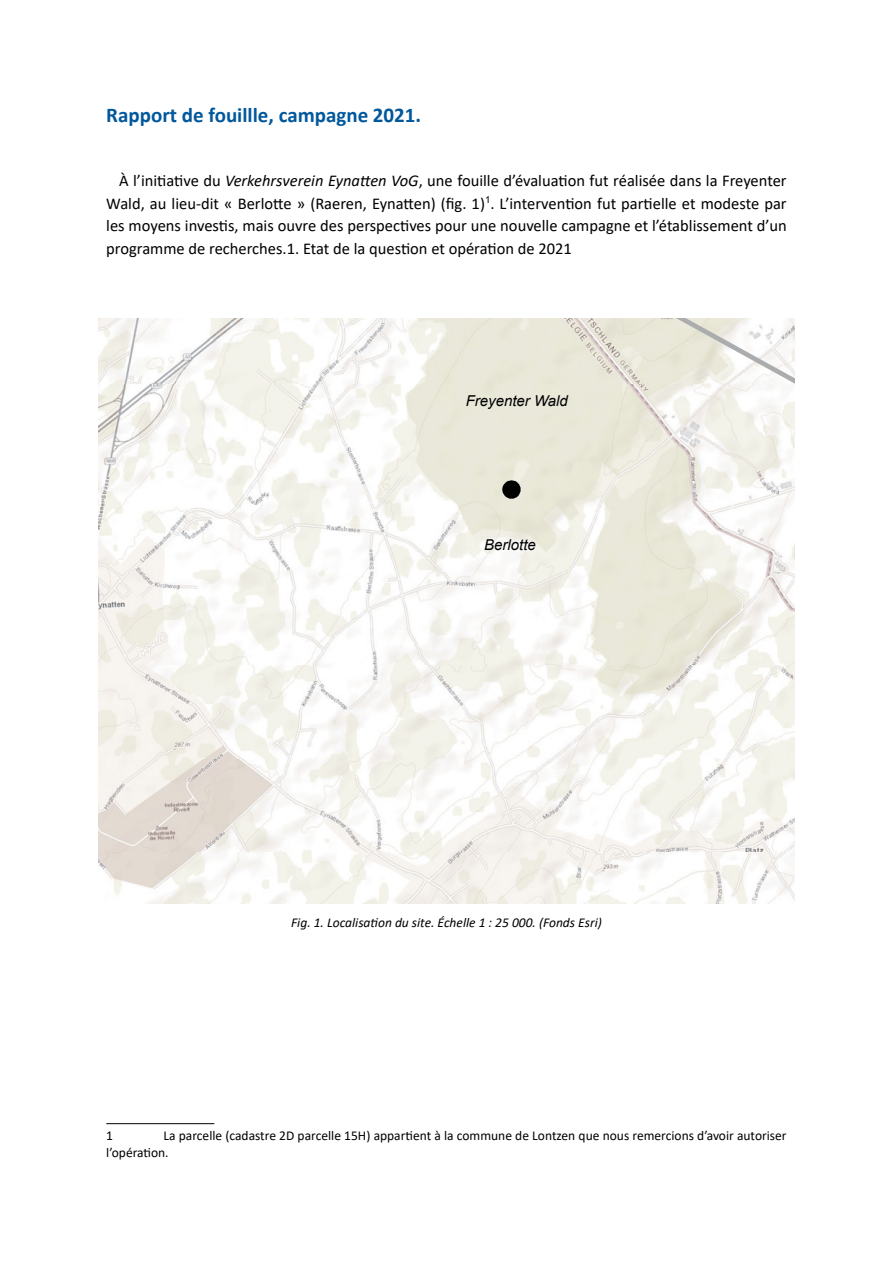
<style>
.page{position:relative;width:893px;height:1263px;background:#fff}
.page>*{position:absolute;margin:0;border:0;box-sizing:border-box;transform-origin:0 0}
.Titre_1{font:700 21px "Calibri";color:#00589c}
.corps{font:16.5px/22.5px "Calibri";color:#000;text-align:justify}
.t1{font:italic 15px "Arial";color:#000}
.Note_bas_de_page{font:13.5px/16.5px "Calibri";color:#000}
.Légendes_figures_cen{font:italic 13.5px "Calibri";color:#000}
.s1{font-style:italic}
</style>
<div class="page">
<hr style="left:106px;top:1123px;width:108px;height:1px;background:#000">
<img style="left:765px;top:408px;width:29px;height:496px">
<svg style="left:765px;top:319px;width:29px;height:89px"></svg>
<svg style="left:99px;top:319px;width:666px;height:585px"></svg>
<p class="Titre_1" style="left:106px;top:100px;width:316px">Rapport de fouillle, campagne 2021.</p>
<p class="corps" style="left:106px;top:169px;width:682px;text-indent:13px">À l’initiative du <span class="s1">Verkehrsverein Eynatten VoG</span>, une fouille d’évaluation fut réalisée dans la Freyenter Wald, au lieu-dit « Berlotte » (Raeren, Eynatten) (fig. 1)<sup>1</sup>. L’intervention fut partielle et modeste par les moyens investis, mais ouvre des perspectives pour une nouvelle campagne et l’établissement d’un programme de recherches.1. Etat de la question et opération de 2021</p>
<p class="t1" style="left:466px;top:391px;width:104px">Freyenter Wald</p>
<p class="t1" style="left:484px;top:535px;width:53px">Berlotte</p>
<p class="Légendes_figures_cen" style="left:291px;top:913px;width:312px">Fig. 1. Localisation du site. Échelle 1 : 25 000. (Fonds Esri)</p>
<p class="Note_bas_de_page" style="left:106px;top:1127px;width:682px;text-indent:57px">La parcelle (cadastre 2D parcelle 15H) appartient à la commune de Lontzen que nous remercions d’avoir autoriser l’opération.</p>
<p class="Note_bas_de_page" style="left:106px;top:1127px;width:8px">1</p>
</div>
